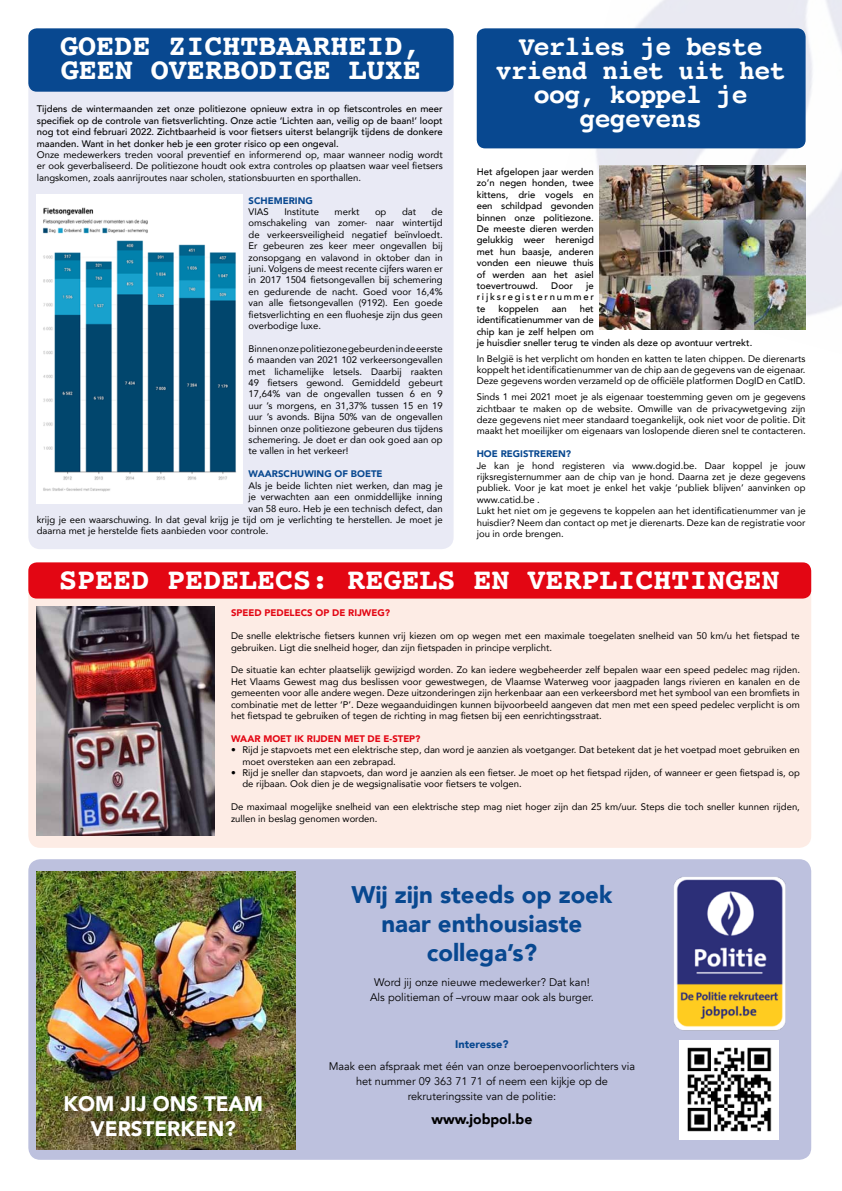
<style>
.page{position:relative;width:842px;height:1191px;background:#fff}
.page>*{position:absolute;margin:0;border:0;box-sizing:border-box;transform-origin:0 0}
.t1{font:700 30px/24px "Courier";color:#fff}
.t2{font:700 27px/24px "Courier";letter-spacing:-.025em;color:#fff;text-align:center}
.t3{font:900 24px/28.8px "Avenir";color:#084890;text-align:center}
.t4{font:900 21px/25.2px "Avenir";color:#fff;text-align:center}
.t5{font:900 14px "Avenir";color:#000}
.t6{font:11px/15px "Avenir";color:#000;text-align:center}
.t7{font:900 11px "Avenir";color:#084890}
.t8{font:9.5px/11.4px "Avenir";color:#000;text-align:justify}
.t9{font:500 9.5px/11.4px "Avenir";color:#000;text-align:justify}
.t10{font:900 9.5px "Avenir";color:#e30613}
.t11{font:900 9.5px "Avenir";color:#084890}
</style>
<div class="page">
<div style="left:28px;top:29px;width:426px;height:520px;background:#e9eaf5;border-radius:12px"></div>
<div style="left:28px;top:562px;width:783px;height:286px;background:#fdece5;border-radius:12px"></div>
<div style="left:28px;top:859px;width:783px;height:300px;background:#bdc1de;border-radius:12px"></div>
<img style="left:538px;top:0;width:304px;height:330px">
<div style="left:28px;top:28px;width:426px;height:64px;background:#084890;border-radius:9px"></div>
<div style="left:477px;top:28px;width:329px;height:120px;background:#084890;border-radius:9px"></div>
<div style="left:28px;top:562px;width:783px;height:36px;background:#e30613;border-radius:9px"></div>
<img style="left:37px;top:607px;width:177px;height:228px">
<div style="left:37px;top:194px;width:206px;height:310px;background:#fff"></div>
<img style="left:43px;top:207px;width:193px;height:285px">
<img style="left:599px;top:165px;width:207px;height:164px">
<img style="left:37px;top:871px;width:258px;height:278px">
<div style="left:680px;top:1040px;width:99px;height:99px;background:#fff"></div>
<img style="left:687px;top:1047px;width:85px;height:85px">
<img style="left:674px;top:877px;width:112px;height:170px">
<h1 class="t1" style="left:60px;top:32px;width:362px">GOEDE ZICHTBAARHEID,<br>GEEN OVERBODIGE LUXE</h1>
<h2 class="t2" style="left:496px;top:33px;width:291px">Verlies je beste vriend niet uit het oog, koppel je gegevens</h2>
<p class="t9" style="left:37px;top:103px;width:407px">Tijdens de wintermaanden zet onze politiezone opnieuw extra in op fietscontroles en meer specifiek op de controle van fietsverlichting. Onze actie ‘Lichten aan, veilig op de baan!’ loopt nog tot eind februari 2022. Zichtbaarheid is voor fietsers uiterst belangrijk tijdens de donkere maanden. Want in het donker heb je een groter risico op een ongeval.</p>
<p class="t8" style="left:37px;top:149px;width:407px">Onze medewerkers treden vooral preventief en informerend op, maar wanneer nodig wordt er ook geverbaliseerd. De politiezone houdt ook extra controles op plaatsen waar veel fietsers langskomen, zoals aanrijroutes naar scholen, stationsbuurten en sporthallen.</p>
<p class="t11" style="left:249px;top:192px;width:66px">SCHEMERING</p>
<p class="t8" style="left:249px;top:206px;width:22px">VIAS</p>
<p class="t8" style="left:284px;top:206px;width:36px">Institute</p>
<p class="t8" style="left:335px;top:206px;width:26px">merkt</p>
<p class="t8" style="left:375px;top:206px;width:13px">op</p>
<p class="t8" style="left:402px;top:206px;width:16px">dat</p>
<p class="t9" style="left:477px;top:165px;width:119px">Het afgelopen jaar werden zo’n negen honden, twee kittens, drie vogels en een schildpad gevonden binnen onze politiezone.<br>De meeste dieren werden gelukkig weer herenigd met hun baasje, anderen vonden een nieuwe thuis of werden aan het asiel toevertrouwd.</p>
<p class="t8" style="left:249px;top:206px;width:196px;text-indent:183px">de omschakeling van zomer- naar wintertijd de verkeersveiligheid negatief beïnvloedt.<br>Er gebeuren zes keer meer ongevallen bij zonsopgang en valavond in oktober dan in juni. Volgens de meest recente cijfers waren er in 2017 1504 fietsongevallen bij schemering en gedurende de nacht. Goed voor 16,4% van alle fietsongevallen (9192). Een goede fietsverlichting en een fluohesje zijn dus geen overbodige luxe.</p>
<p class="t8" style="left:249px;top:342px;width:196px">Binnen onze politiezone gebeurden in de eerste 6 maanden van 2021 102 verkeersongevallen met lichamelijke letsels. Daarbij raakten 49 fietsers gewond. Gemiddeld gebeurt 17,64% van de ongevallen tussen 6 en 9 uur ’s morgens, en 31,37% tussen 15 en 19 uur ’s avonds. Bijna 50% van de ongevallen binnen onze politiezone gebeuren dus tijdens schemering. Je doet er dan ook goed aan op te vallen in het verkeer!</p>
<p class="t11" style="left:249px;top:466px;width:135px">WAARSCHUWING OF BOETE</p>
<p class="t8" style="left:249px;top:479px;width:196px">Als je beide lichten niet werken, dan mag je</p>
<p class="t8" style="left:249px;top:491px;width:196px">je verwachten aan een onmiddellijke inning</p>
<p class="t8" style="left:249px;top:502px;width:196px">van 58 euro. Heb je een technisch defect, dan</p>
<p class="t8" style="left:37px;top:513px;width:407px">krijg je een waarschuwing. In dat geval krijg je tijd om je verlichting te herstellen. Je moet je</p>
<p class="t8" style="left:37px;top:525px;width:233px">daarna met je herstelde fiets aanbieden voor controle.</p>
<p class="t9" style="left:477px;top:279px;width:119px;text-indent:110px">je rijksregisternummer te</p>
<p class="t9" style="left:551px;top:279px;width:23px">Door</p>
<p class="t9" style="left:477px;top:302px;width:277px;text-align:left;text-indent:103px">het<br>identificatienummer van de<br>chip kan je zelf helpen om<br>je huisdier sneller terug te vinden als deze op avontuur vertrekt.</p>
<p class="t8" style="left:477px;top:352px;width:330px">In België is het verplicht om honden en katten te laten chippen. De dierenarts koppelt het identificatienummer van de chip aan de gegevens van de eigenaar.<br>Deze gegevens worden verzameld op de officiële platformen DogID en CatID.</p>
<p class="t8" style="left:477px;top:391px;width:330px">Sinds 1 mei 2021 moet je als eigenaar toestemming geven om je gegevens zichtbaar te maken op de website. Omwille van de privacywetgeving zijn deze gegevens niet meer standaard toegankelijk, ook niet voor de politie. Dit maakt het moeilijker om eigenaars van loslopende dieren snel te contacteren.</p>
<p class="t11" style="left:477px;top:446px;width:96px">HOE REGISTREREN?</p>
<p class="t8" style="left:477px;top:459px;width:330px;text-align:left">Je kan je hond registeren via www.dogid.be. Daar koppel je jouw rijksregisternummer aan de chip van je hond. Daarna zet je deze gegevens publiek. Voor je kat moet je enkel het vakje ‘publiek blijven’ aanvinken op www.catid.be .<br>Lukt het niet om je gegevens te koppelen aan het identificatienummer van je huisdier? Neem dan contact op met je dierenarts. Deze kan de registratie voor jou in orde brengen.</p>
<p class="t9" style="left:498px;top:302px;width:42px">koppelen</p>
<p class="t9" style="left:552px;top:302px;width:17px">aan</p>
<h1 class="t1" style="left:59px;top:566px;width:722px">SPEED PEDELECS: REGELS EN VERPLICHTINGEN</h1>
<p class="t10" style="left:231px;top:605px;width:160px">SPEED PEDELECS OP DE RIJWEG?</p>
<p class="t8" style="left:231px;top:630px;width:570px">De snelle elektrische fietsers kunnen vrij kiezen om op wegen met een maximale toegelaten snelheid van 50 km/u het fietspad te gebruiken. Ligt die snelheid hoger, dan zijn fietspaden in principe verplicht.</p>
<p class="t8" style="left:231px;top:664px;width:570px">De situatie kan echter plaatselijk gewijzigd worden. Zo kan iedere wegbeheerder zelf bepalen waar een speed pedelec mag rijden.<br>Het Vlaams Gewest mag dus beslissen voor gewestwegen, de Vlaamse Waterweg voor jaagpaden langs rivieren en kanalen en de gemeenten voor alle andere wegen. Deze uitzonderingen zijn herkenbaar aan een verkeersbord met het symbool van een bromfiets in combinatie met de letter ‘P’. Deze wegaanduidingen kunnen bijvoorbeeld aangeven dat men met een speed pedelec verplicht is om het fietspad te gebruiken of tegen de richting in mag fietsen bij een eenrichtingsstraat.</p>
<p class="t10" style="left:231px;top:730px;width:191px">WAAR MOET IK RIJDEN MET DE E-STEP?</p>
<p class="t8" style="left:242px;top:744px;width:559px;text-indent:-11px">• Rijd je stapvoets met een elektrische step, dan word je aanzien als voetganger. Dat betekent dat je het voetpad moet gebruiken en moet oversteken aan een zebrapad.</p>
<p class="t8" style="left:242px;top:766px;width:559px;text-indent:-11px">• Rijd je sneller dan stapvoets, dan word je aanzien als een fietser. Je moet op het fietspad rijden, of wanneer er geen fietspad is, op de rijbaan. Ook dien je de wegsignalisatie voor fietsers te volgen.</p>
<p class="t8" style="left:231px;top:801px;width:570px">De maximaal mogelijke snelheid van een elektrische step mag niet hoger zijn dan 25 km/uur. Steps die toch sneller kunnen rijden, zullen in beslag genomen worden.</p>
<h3 class="t4" style="left:64px;top:1090px;width:201px">KOM JIJ ONS TEAM<br>VERSTERKEN?</h3>
<h3 class="t3" style="left:351px;top:879px;width:262px">Wij zijn steeds op zoek naar enthousiaste collega’s?</h3>
<p class="t6" style="left:370px;top:974px;width:225px">Word jij onze nieuwe medewerker? Dat kan!<br>Als politieman of –vrouw maar ook als burger.</p>
<p class="t7" style="left:455px;top:1034px;width:55px">Interesse?</p>
<p class="t6" style="left:329px;top:1058px;width:308px">Maak een afspraak met één van onze beroepenvoorlichters via het nummer 09 363 71 71 of neem een kijkje op de rekruteringssite van de politie:</p>
<h3 class="t5" style="left:431px;top:1106px;width:103px">www.jobpol.be</h3>
</div>
